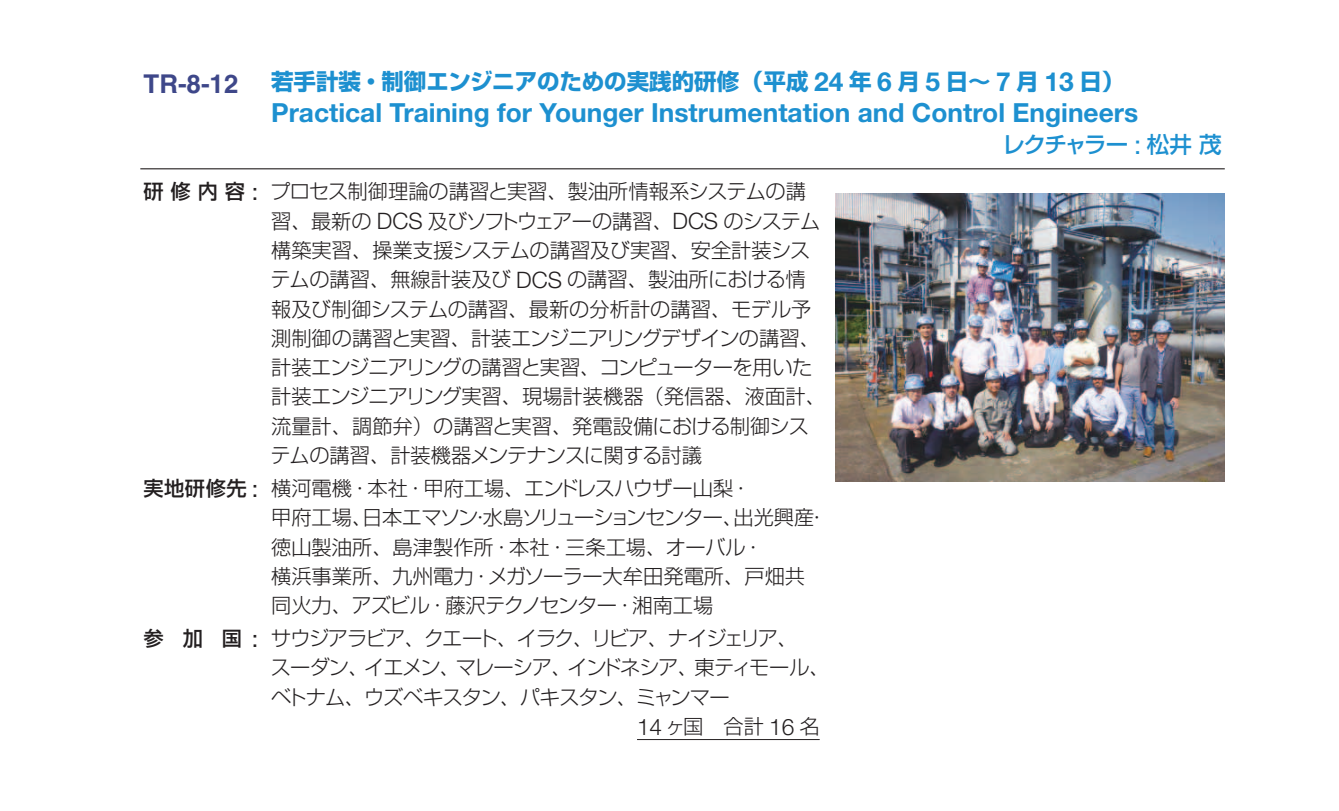
<style>
.page{position:relative;width:1339px;height:811px;background:#fff}
.page>*{position:absolute;margin:0;border:0;box-sizing:border-box;transform-origin:0 0}
.t1{font:700 26.32px "Helvetica Neue";color:#1d90d0}
.t2{font:700 25.88px "Helvetica";color:#3e4789}
.t3{font:22.5px "Shin Go Pro Bold 90 pv RKSJ H";color:#1d90d0}
.t4{font:22.5px "Shin Go Pro Medium 90 pv RKSJ H";letter-spacing:-.055em;color:#1d90d0}
.t5{font:20.25px/29.2px "Shin Go Pro Light 90 pv RKSJ H";letter-spacing:-.03em;color:#231f20}
.t6{font:20.25px/29.2px "Shin Go Pro Light 90 pv RKSJ H";color:#231f20}
.t7{font:20.25px "Shin Go Pro Light 90 pv RKSJ H";letter-spacing:-.075em;color:#231f20}
.t8{font:20.25px "Shin Go Pro Light 90 pv RKSJ H";letter-spacing:-.06em;color:#231f20}
.t9{font:20.25px "Shin Go Pro Light 90 pv RKSJ H";letter-spacing:-.055em;color:#231f20}
.s1{font-family:"Helvetica Neue";font-weight:700;font-size:26.32px}
.s2{font-family:"Helvetica Neue";font-size:25.88px}
.s3{font-family:"Shin Go Pro Medium 90 pv RKSJ H"}
.s4{font-family:"Helvetica Neue";font-size:23.18px}
.s5{font-family:"Helvetica Neue";font-weight:300;font-size:22.72px}
</style>
<div class="page">
<hr style="left:140px;top:168px;width:1085px;height:1px;background:#231f20">
<img style="left:836px;top:194px;width:389px;height:287px">
<hr style="left:637px;top:738px;width:183px;height:1px;background:#231f20">
<p class="t2" style="left:143px;top:74px;width:96px">TR-8-12</p>
<p class="t3" style="left:271px;top:73px;width:855px">若手計装・制御エンジニアのための実践的研修（平成 <span class="s1">24</span> 年 <span class="s1">6</span> 月 <span class="s1">5</span> 日～ <span class="s1">7</span> 月 <span class="s1">13</span> 日）</p>
<p class="t1" style="left:271px;top:104px;width:868px">Practical Training for Younger Instrumentation and Control Engineers</p>
<p class="t4" style="left:1002px;top:136px;width:221px">レクチャラー <span class="s2">:</span> 松井茂</p>
<p class="t5" style="left:270px;top:180px;width:557px;text-indent:-127px"><span class="s3">研修内容</span> <span class="s4">:</span> プロセス制御理論の講習と実習、製油所情報系システムの講習、最新の <span class="s5">DCS</span> 及びソフトウェアーの講習、<span class="s5">DCS</span> のシステム構築実習、操業支援システムの講習及び実習、安全計装システムの講習、無線計装及び <span class="s5">DCS</span> の講習、製油所における情報及び制御システムの講習、最新の分析計の講習、モデル予測制御の講習と実習、計装エンジニアリングデザインの講習、計装エンジニアリングの講習と実習、コンピューターを用いた計装エンジニアリング実習、現場計装機器（発信器、液面計、流量計、調節弁）の講習と実習、発電設備における制御システムの講習、計装機器メンテナンスに関する討議</p>
<p class="t6" style="left:271px;top:476px;width:557px;text-indent:-128px"><span class="s3">実地研修先</span> <span class="s4">:</span> 横河電機・本社・甲府工場、エンドレスハウザー山梨・<br>甲府工場、日本エマソン・水島ソリューションセンター、出光興産・徳山製油所、島津製作所・本社・三条工場、オーバル・<br>横浜事業所、九州電力・メガソーラー大牟田発電所、戸畑共同火力、アズビル・藤沢テクノセンター・湘南工場</p>
<p class="t7" style="left:143px;top:630px;width:656px"><span class="s3">参 加 国</span> <span class="s4">:</span> サウジアラビア、クエート、イラク、リビア、ナイジェリア、</p>
<p class="t8" style="left:271px;top:660px;width:561px">スーダン、イエメン、マレーシア、インドネシア、東ティモール、</p>
<p class="t9" style="left:271px;top:689px;width:460px">ベトナム、ウズベキスタン、パキスタン、ミャンマー</p>
<p class="t5" style="left:637px;top:714px;width:184px"><span class="s5">14</span>ヶ国　合計 <span class="s5">16</span> 名</p>
</div>
